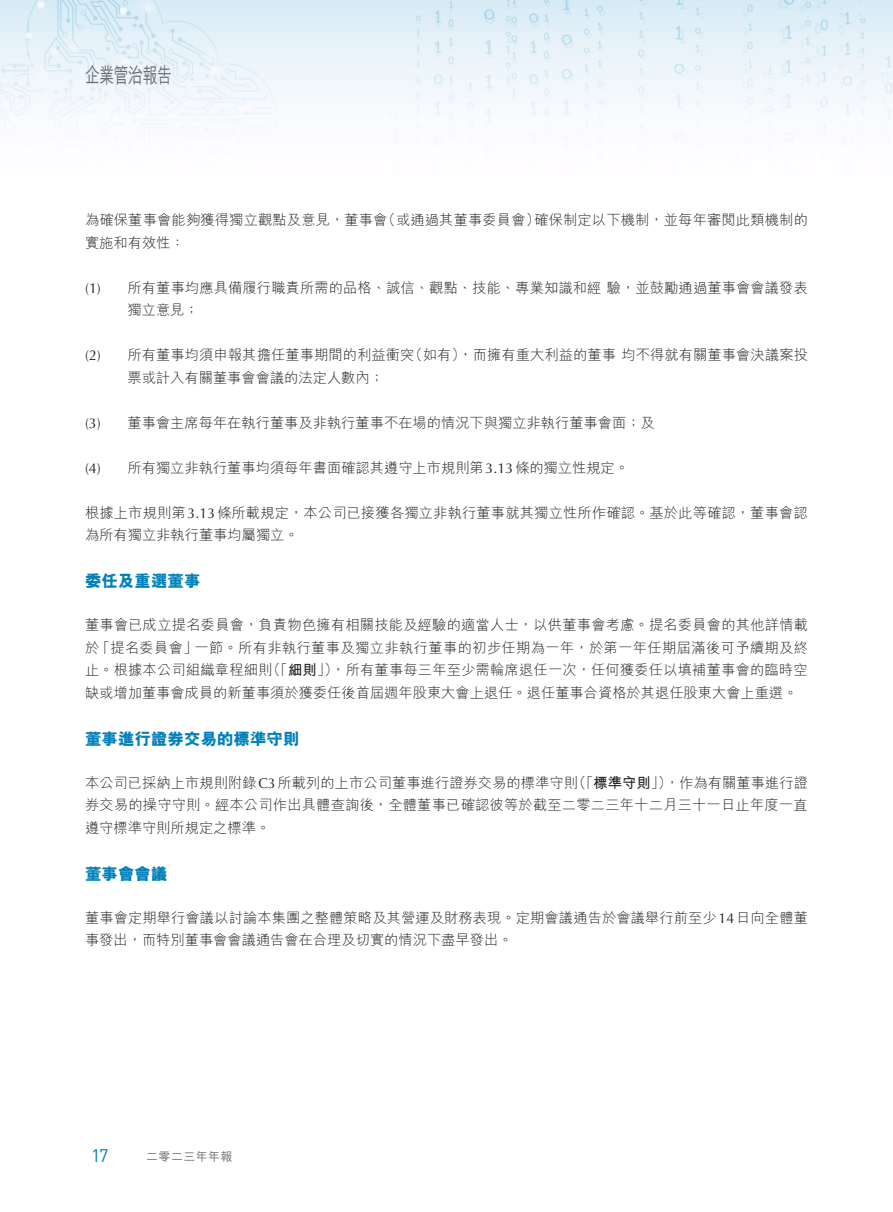
<style>
.page{position:relative;width:893px;height:1212px;background:#fff}
.page>*{position:absolute;margin:0;border:0;box-sizing:border-box;transform-origin:0 0}
.t1{font:500 21px "M Hei HK";letter-spacing:-.02em;color:#6c6d70;scale:.7 1}
.t2{font:18px "DINOT";color:#0081bb}
.t3{font:800 16.5px "M Hei HK";color:#0081bb}
.t4{font:300 14.25px/22.5px "M Hei HK";letter-spacing:.01em;color:#231f20}
.t5{font:14.25px "Optima LT Std";color:#231f20}
.t6{font:500 12px "M Hei HK";letter-spacing:.03em;color:#6c6d70}
.s1{font-family:"Optima LT Std";font-weight:400}
.s2{font-weight:700}
</style>
<div class="page">
<img style="left:0;top:0;width:892px;height:142px">
<h1 class="t1" style="left:85px;top:60px;width:125px">企業管治報告</h1>
<p class="t4" style="left:382px;top:209px;width:160px">（或通過其董事委員會）</p>
<p class="t4" style="left:85px;top:209px;width:304px">為確保董事會能夠獲得獨立觀點及意見，董事會實施和有效性：</p>
<p class="t4" style="left:128px;top:276px;width:682px">所有董事均應具備履行職責所需的品格、誠信、觀點、技能、專業知識和經驗，並鼓勵通過董事會會議發表</p>
<p class="t4" style="left:534px;top:209px;width:275px">確保制定以下機制，並每年審閱此類機制的</p>
<p class="t5" style="left:85px;top:280px;width:17px">1( )</p>
<p class="t5" style="left:85px;top:347px;width:17px">2( )</p>
<p class="t5" style="left:85px;top:415px;width:17px">3( )</p>
<p class="t4" style="left:128px;top:299px;width:73px">獨立意見;</p>
<p class="t4" style="left:408px;top:344px;width:401px">（如有，）而擁有重大利益的董事均不得就有關董事會決議案投</p>
<p class="t4" style="left:128px;top:344px;width:288px">所有董事均須申報其擔任董事期間的利益衝突</p>
<p class="t4" style="left:128px;top:366px;width:258px">票或計入有關董事會會議的法定人數內;</p>
<p class="t4" style="left:128px;top:411px;width:529px">董事會主席每年在執行董事及非執行董事不在場的情況下與獨立非執行董事會面；及</p>
<p class="t4" style="left:128px;top:456px;width:503px">所有獨立非執行董事均須每年書面確認其遵守上市規則第<span class="s1">3.13</span>條的獨立性規定。</p>
<p class="t5" style="left:85px;top:460px;width:17px">4( )</p>
<p class="t4" style="left:85px;top:501px;width:724px">根據上市規則第<span class="s1">3.13</span>條所載規定，本公司已接獲各獨立非執行董事就其獨立性所作確認。基於此等確認，董事會認為所有獨立非執行董事均屬獨立。</p>
<p class="t3" style="left:85px;top:573px;width:117px">委任及重選董事</p>
<p class="t4" style="left:85px;top:614px;width:725px;text-align:right">董事會已成立提名委員會，負責物色擁有相關技能及經驗的適當人士，以供董事會考慮。提名委員會的其他詳情載一節。所有非執行董事及獨立非執行董事的初步任期為一年，於第一年任期屆滿後可予續期及終</p>
<p class="t4" style="left:96px;top:636px;width:104px">「提名委員會」</p>
<p class="t4" style="left:85px;top:636px;width:16px">於</p>
<p class="t4" style="left:266px;top:659px;width:73px">（「<span class="s2">細則</span>」）</p>
<p class="t4" style="left:331px;top:659px;width:478px">，所有董事每三年至少需輪席退任一次，任何獲委任以填補董事會的臨時空</p>
<p class="t4" style="left:85px;top:659px;width:714px">止。根據本公司組織章程細則<br>缺或增加董事會成員的新董事須於獲委任後首屆週年股東大會上退任。退任董事合資格於其退任股東大會上重選。</p>
<p class="t3" style="left:85px;top:730px;width:216px">董事進行證券交易的標準守則</p>
<p class="t4" style="left:665px;top:771px;width:145px">，作為有關董事進行證</p>
<p class="t4" style="left:572px;top:771px;width:102px">（「<span class="s2">標準守則</span>」）</p>
<p class="t4" style="left:85px;top:771px;width:724px">本公司已採納上市規則附錄<span class="s1">C3</span>所載列的上市公司董事進行證券交易的標準守則<br>券交易的操守守則。經本公司作出具體查詢後，全體董事已確認彼等於截至二零二三年十二月三十一日止年度一直遵守標準守則所規定之標準。</p>
<p class="t3" style="left:85px;top:865px;width:84px">董事會會議</p>
<p class="t4" style="left:85px;top:906px;width:724px">董事會定期舉行會議以討論本集團之整體策略及其營運及財務表現。定期會議通告於會議舉行前至少<span class="s1">14</span>日向全體董事發出，而特別董事會會議通告會在合理及切實的情況下盡早發出。</p>
<p class="t2" style="left:91px;top:1142px;width:19px">17</p>
<p class="t6" style="left:146px;top:1148px;width:88px">二零二三年年報</p>
</div>
